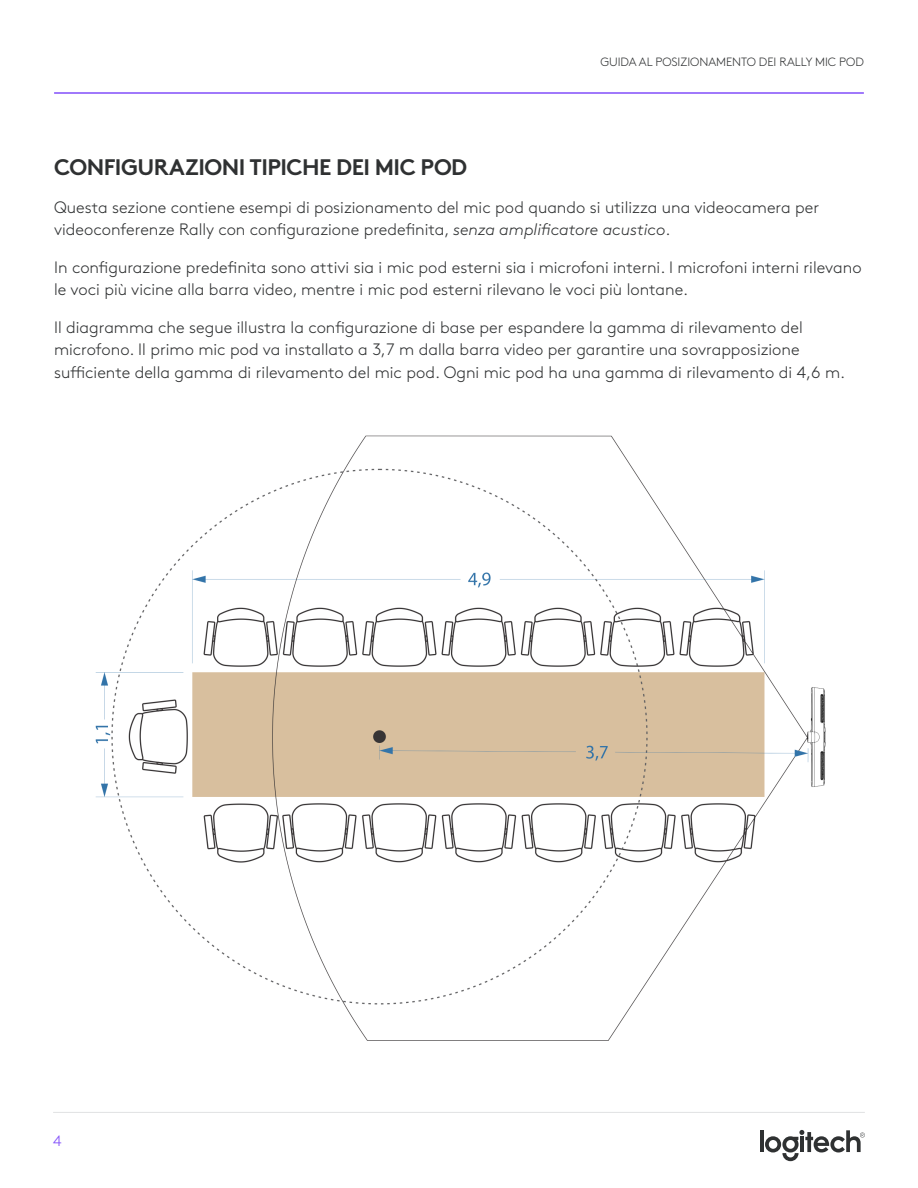
<style>
.page{position:relative;width:918px;height:1188px;background:#fff}
.page>*{position:absolute;margin:0;border:0;box-sizing:border-box;transform-origin:0 0}
.Body{font:700 22.5px "Brown Pro";letter-spacing:-.025em;color:#2f3132}
.Body-2{font:300 16.5px/22.5px "Brown Pro";color:#2f3132}
.t1{font:300 15px "Brown Pro";color:#814efa}
.t2{font:300 12px "Brown Pro";letter-spacing:-.005em;color:#2f3132}
.s1{font-style:italic}
</style>
<div class="page">
<hr style="left:760px;top:1130px;width:4px;height:22px;background:#2f3132">
<svg style="left:765px;top:1130px;width:100px;height:31px"></svg>
<hr style="left:800px;top:1137px;width:4px;height:15px;background:#2f3132">
<hr style="left:53px;top:1112px;width:812px;height:1px;background:#e1e2e3">
<hr style="left:54px;top:92px;width:810px;height:2px;background:#814efa">
<img style="left:95px;top:435px;width:730px;height:606px">
<h6 class="t2" style="left:601px;top:53px;width:265px">GUIDA AL POSIZIONAMENTO DEI RALLY MIC POD</h6>
<p class="Body" style="left:54px;top:149px;width:414px">CONFIGURAZIONI TIPICHE DEI MIC POD</p>
<p class="Body-2" style="left:54px;top:195px;width:767px">Questa sezione contiene esempi di posizionamento del mic pod quando si utilizza una videocamera per videoconferenze Rally con configurazione predefinita, <span class="s1">senza amplificatore acustico</span>.</p>
<p class="Body-2" style="left:54px;top:255px;width:809px">In configurazione predefinita sono attivi sia i mic pod esterni sia i microfoni interni. I microfoni interni rilevano le voci più vicine alla barra video, mentre i mic pod esterni rilevano le voci più lontane.</p>
<p class="Body-2" style="left:54px;top:315px;width:793px">Il diagramma che segue illustra la configurazione di base per espandere la gamma di rilevamento del microfono. Il primo mic pod va installato a 3,7 m dalla barra video per garantire una sovrapposizione sufficiente della gamma di rilevamento del mic pod. Ogni mic pod ha una gamma di rilevamento di 4,6 m.</p>
<p class="t1" style="left:53px;top:1130px;width:10px">4</p>
</div>
